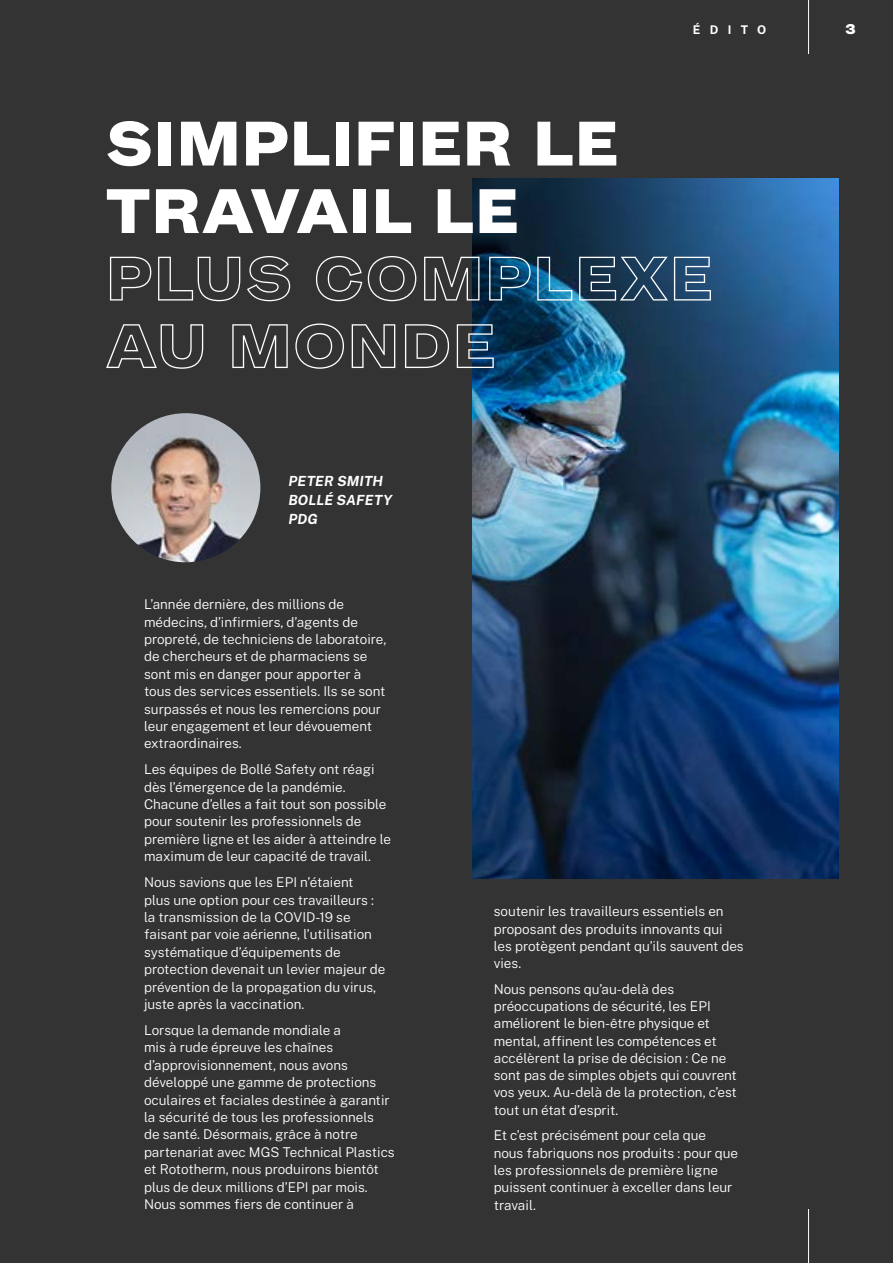
<style>
.page{position:relative;width:893px;height:1263px;background:#333}
.page>*{position:absolute;margin:0;border:0;box-sizing:border-box;transform-origin:0 0}
.t1{font:900 60px/67.5px "Mint Grotesk V1.1";letter-spacing:.03em;color:#fff}
.t2{font:60px/67.5px "Mint Grotesk Outline";letter-spacing:.03em;color:#fff}
.t3{font:italic 700 13.95px/18.9px "Public Sans";letter-spacing:.01em;color:#fff}
.t4{font:300 13.5px/17.4px "Public Sans";color:#fff}
.t5{font:900 13.5px "Mint Grotesk V1.1";color:#fff}
.t6{font:700 12px "Public Sans";letter-spacing:.77em;color:#fff}
</style>
<div class="page">
<img style="left:472px;top:178px;width:367px;height:701px">
<img style="left:111px;top:413px;width:149px;height:149px;border-radius:75px">
<hr style="left:808px;top:0;width:1px;height:54px;background:#fff">
<hr style="left:808px;top:1209px;width:1px;height:54px;background:#fff">
<p class="t6" style="left:693px;top:21px;width:75px">ÉDITO</p>
<p class="t5" style="left:845px;top:21px;width:12px">3</p>
<h1 class="t1" style="left:106px;top:110px;width:514px">SIMPLIFIER LE<br>TRAVAIL LE</h1>
<h1 class="t2" style="left:106px;top:245px;width:608px">PLUS COMPLEXE<br>AU MONDE</h1>
<p class="t3" style="left:288px;top:471px;width:105px">PETER SMITH<br>BOLLÉ SAFETY<br>PDG</p>
<p class="t4" style="left:144px;top:595px;width:244px">L’année dernière, des millions de médecins, d’infirmiers, d’agents de propreté, de techniciens de laboratoire, de chercheurs et de pharmaciens se sont mis en danger pour apporter à tous des services essentiels. Ils se sont surpassés et nous les remercions pour leur engagement et leur dévouement extraordinaires.</p>
<p class="t4" style="left:144px;top:760px;width:249px">Les équipes de Bollé Safety ont réagi dès l’émergence de la pandémie.<br>Chacune d’elles a fait tout son possible pour soutenir les professionnels de première ligne et les aider à atteindre le maximum de leur capacité de travail.</p>
<p class="t4" style="left:144px;top:873px;width:243px">Nous savions que les EPI n’étaient<br>plus une option pour ces travailleurs : la transmission de la COVID-19 se faisant par voie aérienne, l’utilisation systématique d’équipements de protection devenait un levier majeur de prévention de la propagation du virus, juste après la vaccination.</p>
<p class="t4" style="left:144px;top:1020px;width:252px">Lorsque la demande mondiale a<br>mis à rude épreuve les chaînes d’approvisionnement, nous avons développé une gamme de protections oculaires et faciales destinée à garantir la sécurité de tous les professionnels<br>de santé. Désormais, grâce à notre partenariat avec MGS Technical Plastics et Rototherm, nous produirons bientôt plus de deux millions d’EPI par mois.<br>Nous sommes fiers de continuer à</p>
<p class="t4" style="left:494px;top:902px;width:252px">soutenir les travailleurs essentiels en proposant des produits innovants qui les protègent pendant qu’ils sauvent des vies.</p>
<p class="t4" style="left:494px;top:979px;width:245px">Nous pensons qu’au-delà des préoccupations de sécurité, les EPI améliorent le bien-être physique et mental, affinent les compétences et accélèrent la prise de décision : Ce ne sont pas de simples objets qui couvrent vos yeux. Au-delà de la protection, c’est tout un état d’esprit.</p>
<p class="t4" style="left:494px;top:1126px;width:246px">Et c’est précisément pour cela que nous fabriquons nos produits : pour que les professionnels de première ligne puissent continuer à exceller dans leur travail.</p>
</div>
